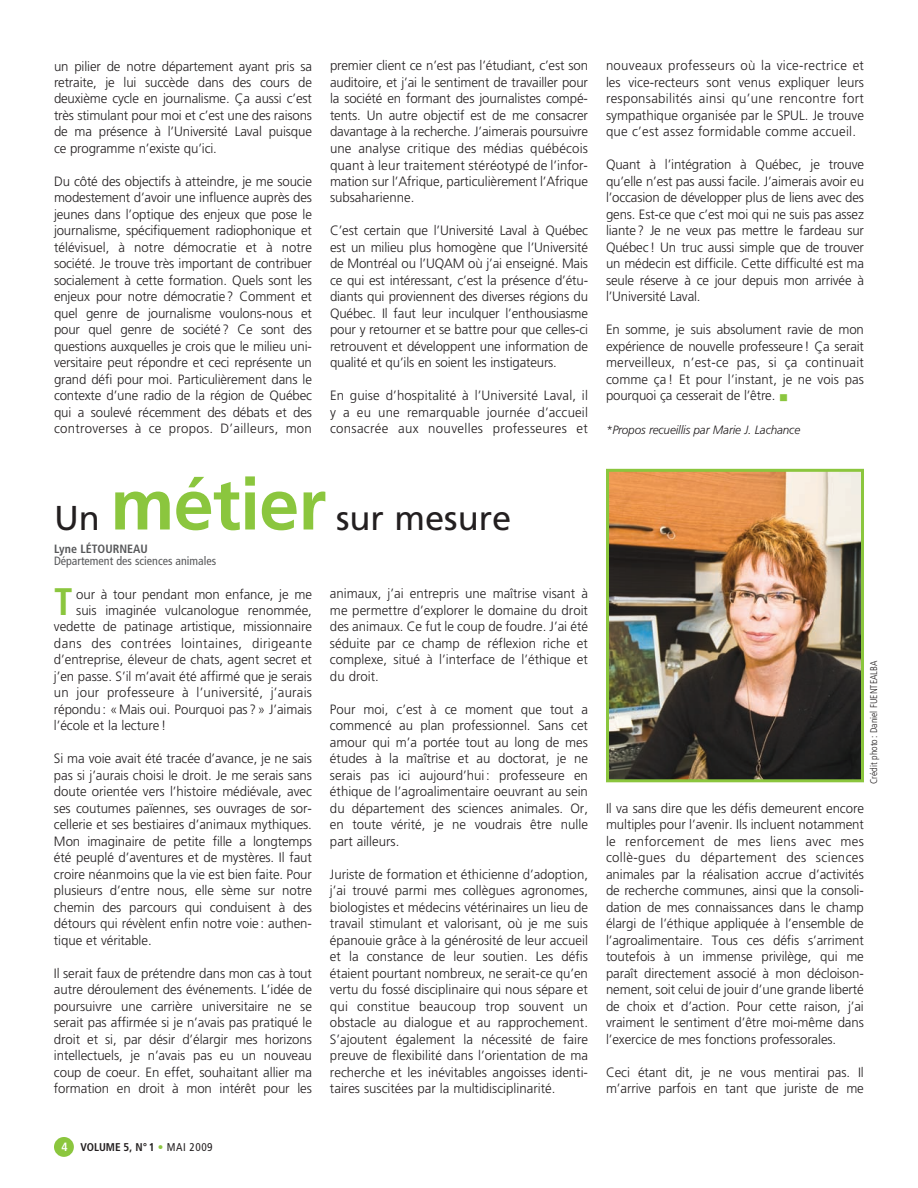
<style>
.page{position:relative;width:918px;height:1188px;background:#fff}
.page>*{position:absolute;margin:0;border:0;box-sizing:border-box;transform-origin:0 0}
.t1{font:700 condensed 38.4px "Frutiger";color:#8bc63e}
.t2{font:34.5px "Frutiger";color:#231f20}
.t3{font:300 13.5px/16.5px "Frutiger";letter-spacing:-.005em;color:#231f20;text-align:justify}
.t4{font:300 13.5px "Frutiger";letter-spacing:.015em;color:#231f20}
.t5{font:300 13.5px "Frutiger";letter-spacing:.03em;color:#231f20}
.t6{font:italic 300 12px "Frutiger";letter-spacing:-.01em;color:#231f20}
.t7{font:condensed 12px "Frutiger";color:#57585a}
.t8{font:700 condensed 12px "Frutiger";color:#57585a}
.t9{font:700 condensed 11.25px "Frutiger";color:#231f20}
.t10{font:300 condensed 9.75px "Frutiger";color:#231f20}
.s1{font-weight:700;font-size:72px;color:#8bc63e}
.s2{font-size:12px;color:#fff}
.s3{color:#8bc63e}
.s4{font-weight:400}
</style>
<div class="page">
<div style="left:54px;top:1137px;width:20px;height:20px;background:#8bc63e;border-radius:50%"></div>
<img style="left:610px;top:473px;width:250px;height:305px">
<div style="left:606px;top:469px;width:258px;height:313px;border:3px solid #8bc63e"></div>
<p class="t3" style="left:54px;top:59px;width:260px">un pilier de notre département ayant pris sa retraite, je lui succède dans des cours de deuxième cycle en journalisme. Ça aussi c’est très stimulant pour moi et c’est une des raisons de ma présence à l’Université Laval puisque ce programme n’existe qu’ici.</p>
<p class="t3" style="left:54px;top:174px;width:260px">Du côté des objectifs à atteindre, je me soucie modestement d’avoir une influence auprès des jeunes dans l’optique des enjeux que pose le journalisme, spécifiquement radiophonique et télévisuel, à notre démocratie et à notre société. Je trouve très important de contribuer socialement à cette formation. Quels sont les enjeux pour notre démocratie? Comment et quel genre de journalisme voulons-nous et pour quel genre de société? Ce sont des questions auxquelles je crois que le milieu uni&shy;versitaire peut répondre et ceci représente un grand défi pour moi. Particulièrement dans le contexte d’une radio de la région de Québec qui a soulevé récemment des débats et des controverses à ce propos. D’ailleurs, mon</p>
<p class="t3" style="left:330px;top:59px;width:260px">premier client ce n’est pas l’étudiant, c’est son auditoire, et j’ai le sentiment de travailler pour la société en formant des journalistes compé&shy;tents. Un autre objectif est de me consacrer davantage à la recherche. J’aimerais poursuivre une analyse critique des médias québécois quant à leur traitement stéréotypé de l’infor&shy;mation sur l’Afrique, particulièrement l’Afrique subsaharienne.</p>
<p class="t3" style="left:330px;top:224px;width:260px">C’est certain que l’Université Laval à Québec est un milieu plus homogène que l’Université de Montréal ou l’UQAM où j’ai enseigné. Mais ce qui est intéressant, c’est la présence d’étu&shy;diants qui proviennent des diverses régions du Québec. Il faut leur inculquer l’enthousiasme pour y retourner et se battre pour que celles-ci retrouvent et développent une information de qualité et qu’ils en soient les instigateurs.</p>
<p class="t3" style="left:330px;top:389px;width:259px">En guise d’hospitalité à l’Université Laval, il y a eu une remarquable journée d’accueil consacrée aux nouvelles professeures et</p>
<h2 class="t2" style="left:54px;top:504px;width:459px">Un <span class="s1">métier</span> sur mesure</h2>
<p class="t8" style="left:54px;top:544px;width:95px">Lyne LÉTOURNEAU</p>
<p class="t7" style="left:54px;top:556px;width:164px">Département des sciences animales</p>
<h1 class="t1" style="left:54px;top:586px;width:20px">T</h1>
<p class="t3" style="left:76px;top:587px;width:237px">our à tour pendant mon enfance, je me</p>
<p class="t3" style="left:76px;top:603px;width:237px">suis imaginée vulcanologue renommée,</p>
<p class="t3" style="left:54px;top:620px;width:259px">vedette de patinage artistique, missionnaire</p>
<p class="t5" style="left:54px;top:638px;width:260px">dans des contrées lointaines, dirigeante</p>
<p class="t3" style="left:54px;top:653px;width:259px">d’entreprise, éleveur de chats, agent secret et</p>
<p class="t3" style="left:54px;top:669px;width:259px">j’en passe. S’il m’avait été affirmé que je serais</p>
<p class="t4" style="left:54px;top:687px;width:260px">un jour professeure à l’université, j’aurais</p>
<p class="t3" style="left:54px;top:702px;width:259px">répondu: «Mais oui. Pourquoi pas?» J’aimais</p>
<p class="t3" style="left:54px;top:719px;width:114px">l’école et la lecture!</p>
<p class="t3" style="left:54px;top:752px;width:260px">Si ma voie avait été tracée d’avance, je ne sais pas si j’aurais choisi le droit. Je me serais sans doute orientée vers l’histoire médiévale, avec ses coutumes païennes, ses ouvrages de sor&shy;cellerie et ses bestiaires d’animaux mythiques.<br>Mon imaginaire de petite fille a longtemps été peuplé d’aventures et de mystères. Il faut croire néanmoins que la vie est bien faite. Pour plusieurs d’entre nous, elle sème sur notre chemin des parcours qui conduisent à des détours qui révèlent enfin notre voie: authen&shy;tique et véritable.</p>
<p class="t3" style="left:54px;top:966px;width:259px">Il serait faux de prétendre dans mon cas à tout autre déroulement des événements. L’idée de poursuivre une carrière universitaire ne se serait pas affirmée si je n’avais pas pratiqué le droit et si, par désir d’élargir mes horizons intellectuels, je n’avais pas eu un nouveau coup de coeur. En effet, souhaitant allier ma formation en droit à mon intérêt pour les</p>
<p class="t3" style="left:330px;top:587px;width:260px">animaux, j’ai entrepris une maîtrise visant à me permettre d’explorer le domaine du droit des animaux. Ce fut le coup de foudre. J’ai été séduite par ce champ de réflexion riche et complexe, situé à l’interface de l’éthique et du droit.</p>
<p class="t3" style="left:330px;top:702px;width:260px">Pour moi, c’est à ce moment que tout a commencé au plan professionnel. Sans cet amour qui m’a portée tout au long de mes études à la maîtrise et au doctorat, je ne serais pas ici aujourd’hui : professeure en éthique de l’agroalimentaire oeuvrant au sein du département des sciences animales. Or, en toute vérité, je ne voudrais être nulle part ailleurs.</p>
<p class="t3" style="left:330px;top:867px;width:260px">Juriste de formation et éthicienne d’adoption, j’ai trouvé parmi mes collègues agronomes, biologistes et médecins vétérinaires un lieu de travail stimulant et valorisant, où je me suis épanouie grâce à la générosité de leur accueil et la constance de leur soutien. Les défis étaient pourtant nombreux, ne serait-ce qu’en vertu du fossé disciplinaire qui nous sépare et qui constitue beaucoup trop souvent un obstacle au dialogue et au rapprochement.<br>S’ajoutent également la nécessité de faire preuve de flexibilité dans l’orientation de ma recherche et les inévitables angoisses identi&shy;taires suscitées par la multidisciplinarité.</p>
<p class="t3" style="left:606px;top:59px;width:260px">nouveaux professeurs où la vice-rectrice et les vice-recteurs sont venus expliquer leurs responsabilités ainsi qu’une rencontre fort sympathique organisée par le SPUL. Je trouve que c’est assez formidable comme accueil.</p>
<p class="t3" style="left:606px;top:158px;width:260px">Quant à l’intégration à Québec, je trouve qu’elle n’est pas aussi facile. J’aimerais avoir eu l’occasion de développer plus de liens avec des gens. Est-ce que c’est moi qui ne suis pas assez liante? Je ne veux pas mettre le fardeau sur Québec! Un truc aussi simple que de trouver un médecin est difficile. Cette difficulté est ma seule réserve à ce jour depuis mon arrivée à l’Université Laval.</p>
<p class="t3" style="left:606px;top:323px;width:260px">En somme, je suis absolument ravie de mon expérience de nouvelle professeure! Ça serait merveilleux, n’est-ce pas, si ça continuait comme ça ! Et pour l’instant, je ne vois pas pourquoi ça cesserait de l’être.</p>
<p class="t6" style="left:606px;top:424px;width:196px">*Propos recueillis par Marie J. Lachance</p>
<p class="t10" style="left:870px;top:784px;width:125px;rotate:-90deg">Crédit photo : Daniel FUENTEALBA</p>
<p class="t3" style="left:606px;top:801px;width:260px">Il va sans dire que les défis demeurent encore multiples pour l’avenir. Ils incluent notamment le renforcement de mes liens avec mes collè-gues du département des sciences animales par la réalisation accrue d’activités de recherche communes, ainsi que la consoli&shy;dation de mes connaissances dans le champ élargi de l’éthique appliquée à l’ensemble de l’agroalimentaire. Tous ces défis s’arriment toutefois à un immense privilège, qui me paraît directement associé à mon décloison&shy;nement, soit celui de jouir d’une grande liberté de choix et d’action. Pour cette raison, j’ai vraiment le sentiment d’être moi-même dans l’exercice de mes fonctions professorales.</p>
<p class="t3" style="left:606px;top:1065px;width:259px">Ceci étant dit, je ne vous mentirai pas. Il m’arrive parfois en tant que juriste de me</p>
<p class="t9" style="left:61px;top:1143px;width:153px"><span class="s2">4</span> VOLUME 5, N°1 <span class="s3">•</span> <span class="s4">MAI 2009</span></p>
</div>
